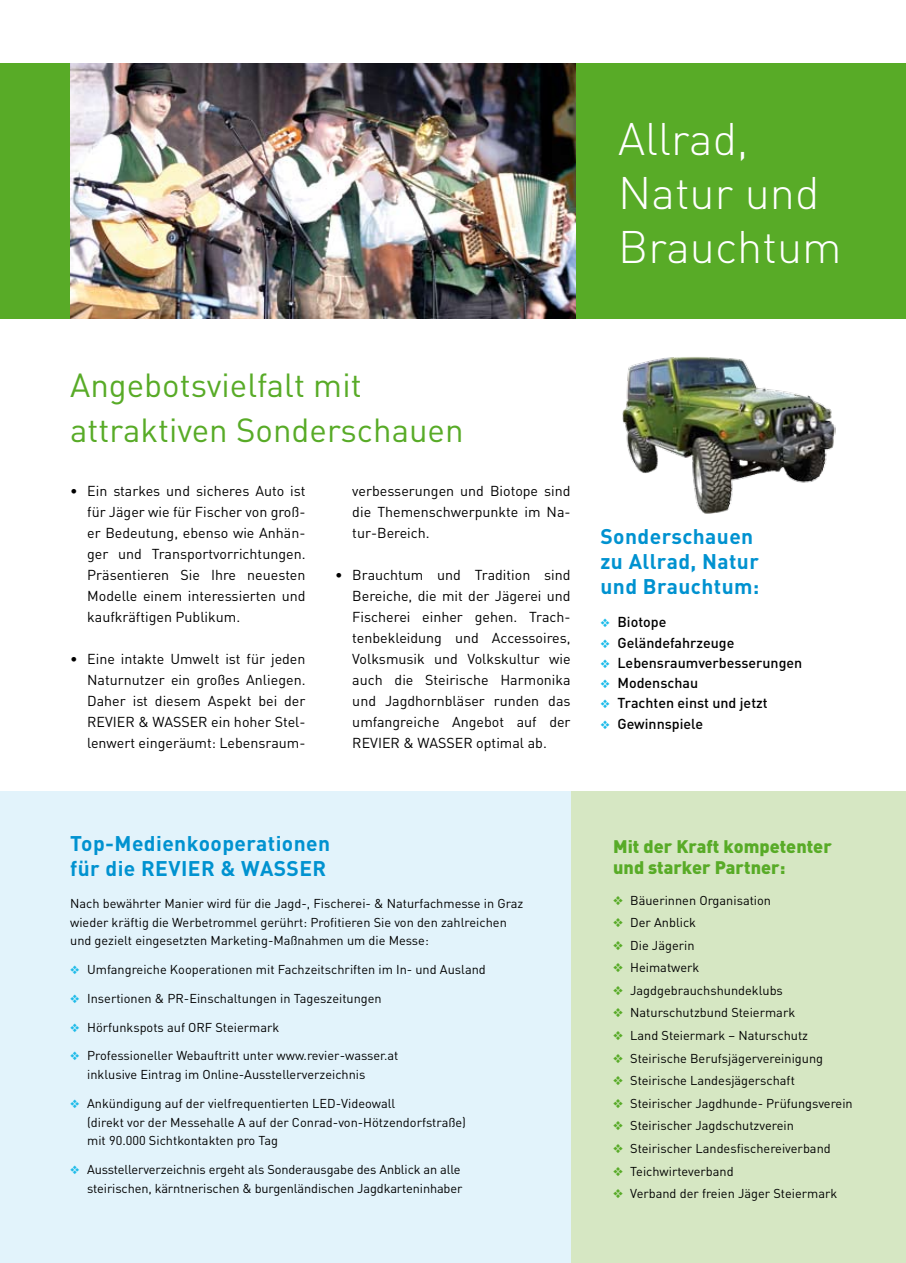
<style>
.page{position:relative;width:906px;height:1263px;background:#fff}
.page>*{position:absolute;margin:0;border:0;box-sizing:border-box;transform-origin:0 0}
.t1{font:300 45px/54px "DIN";color:#fff}
.t2{font:33px/45px "DIN";color:#58ab27}
.t3{font:700 21px/25.2px "DIN";letter-spacing:.02em;color:#0092d0}
.t4{font:900 18px/21.6px "DIN";color:#58ab27}
.t5{font:14.25px/21px "DIN";color:#000;text-align:justify}
.t6{font:500 14.25px "DIN";color:#000}
.t7{font:12.75px/18.8px "DIN";color:#000}
.s1{color:#1dbbe9}
.s2{color:#58ab27}
</style>
<div class="page">
<div style="left:570px;top:791px;width:336px;height:472px;background:#d6e7c3"></div>
<div style="left:0;top:791px;width:570px;height:472px;background:#e2f3fb"></div>
<div style="left:0;top:64px;width:906px;height:255px;background:#58ab27"></div>
<img style="left:70px;top:64px;width:505px;height:255px">
<img style="left:622px;top:357px;width:214px;height:157px">
<h1 class="t1" style="left:618px;top:112px;width:225px">Allrad,<br>Natur und<br>Brauchtum</h1>
<h2 class="t2" style="left:70px;top:362px;width:395px">Angebotsvielfalt mit attraktiven Sonderschauen</h2>
<p class="t5" style="left:87px;top:480px;width:220px;text-indent:-17px">• Ein starkes und sicheres Auto ist für Jäger wie für Fischer von groß&shy;er Bedeutung, ebenso wie Anhän&shy;ger und Transportvorrichtungen.<br>Präsentieren Sie Ihre neuesten Modelle einem interessierten und kaufkräftigen Publikum.</p>
<p class="t5" style="left:87px;top:648px;width:220px;text-indent:-17px">• Eine intakte Umwelt ist für jeden Naturnutzer ein großes Anliegen.<br>Daher ist diesem Aspekt bei der REVIER &amp; WASSER ein hoher Stel&shy;lenwert eingeräumt: Lebensraum-</p>
<p class="t5" style="left:352px;top:480px;width:220px">verbesserungen und Biotope sind die Themenschwerpunkte im Na&shy;tur-Bereich.</p>
<p class="t5" style="left:352px;top:564px;width:220px;text-indent:-17px">• Brauchtum und Tradition sind Bereiche, die mit der Jägerei und Fischerei einher gehen. Trach&shy;tenbekleidung und Accessoires, Volksmusik und Volkskultur wie auch die Steirische Harmonika und Jagdhornbläser runden das umfangreiche Angebot auf der REVIER &amp; WASSER optimal ab.</p>
<h3 class="t3" style="left:600px;top:523px;width:160px">Sonderschauen zu Allrad, Natur und Brauchtum:</h3>
<p class="t6" style="left:600px;top:613px;width:67px"><span class="s1">❖</span> Biotope</p>
<p class="t6" style="left:600px;top:633px;width:135px"><span class="s1">❖</span> Geländefahrzeuge</p>
<p class="t6" style="left:600px;top:653px;width:203px"><span class="s1">❖</span> Lebensraumverbesserungen</p>
<p class="t6" style="left:600px;top:674px;width:99px"><span class="s1">❖</span> Modenschau</p>
<p class="t6" style="left:600px;top:694px;width:169px"><span class="s1">❖</span> Trachten einst und jetzt</p>
<p class="t6" style="left:600px;top:714px;width:104px"><span class="s1">❖</span> Gewinnspiele</p>
<h3 class="t3" style="left:70px;top:830px;width:261px">Top-Medienkooperationen für die REVIER &amp; WASSER</h3>
<p class="t7" style="left:70px;top:893px;width:455px">Nach bewährter Manier wird für die Jagd-, Fischerei- &amp; Naturfachmesse in Graz wieder kräftig die Werbetrommel gerührt: Profitieren Sie von den zahlreichen und gezielt eingesetzten Marketing-Maßnahmen um die Messe:</p>
<p class="t7" style="left:70px;top:960px;width:417px"><span class="s1">❖</span> Umfangreiche Kooperationen mit Fachzeitschriften im In- und Ausland</p>
<p class="t7" style="left:70px;top:988px;width:313px"><span class="s1">❖</span> Insertionen &amp; PR-Einschaltungen in Tageszeitungen</p>
<p class="t7" style="left:70px;top:1017px;width:211px"><span class="s1">❖</span> Hörfunkspots auf ORF Steiermark</p>
<p class="t7" style="left:87px;top:1046px;width:313px;text-indent:-17px"><span class="s1">❖</span> Professioneller Webauftritt unter www.revier-wasser.at inklusive Eintrag im Online-Ausstellerverzeichnis</p>
<p class="t7" style="left:87px;top:1093px;width:380px;text-indent:-17px"><span class="s1">❖</span> Ankündigung auf der vielfrequentierten LED-Videowall<br>(direkt vor der Messehalle A auf der Conrad-von-Hötzendorfstraße) mit 90.000 Sichtkontakten pro Tag</p>
<p class="t7" style="left:70px;top:1160px;width:394px;text-align:right"><span class="s1">❖</span> Ausstellerverzeichnis ergeht als Sonderausgabe des Anblick an alle steirischen, kärntnerischen &amp; burgenländischen Jagdkarteninhaber</p>
<h3 class="t4" style="left:613px;top:834px;width:220px">Mit der Kraft kompetenter und starker Partner:</h3>
<p class="t7" style="left:613px;top:890px;width:159px"><span class="s2">❖</span> Bäuerinnen Organisation</p>
<p class="t7" style="left:613px;top:913px;width:84px"><span class="s2">❖</span> Der Anblick</p>
<p class="t7" style="left:613px;top:935px;width:83px"><span class="s2">❖</span> Die Jägerin</p>
<p class="t7" style="left:613px;top:958px;width:88px"><span class="s2">❖</span> Heimatwerk</p>
<p class="t7" style="left:613px;top:981px;width:171px"><span class="s2">❖</span> Jagdgebrauchshundeklubs</p>
<p class="t7" style="left:613px;top:1003px;width:183px"><span class="s2">❖</span> Naturschutzbund Steiermark</p>
<p class="t7" style="left:613px;top:1026px;width:196px"><span class="s2">❖</span> Land Steiermark – Naturschutz</p>
<p class="t7" style="left:613px;top:1048px;width:211px"><span class="s2">❖</span> Steirische Berufsjägervereinigung</p>
<p class="t7" style="left:613px;top:1071px;width:183px"><span class="s2">❖</span> Steirische Landesjägerschaft</p>
<p class="t7" style="left:613px;top:1093px;width:241px"><span class="s2">❖</span> Steirischer Jagdhunde- Prüfungsverein</p>
<p class="t7" style="left:613px;top:1116px;width:182px"><span class="s2">❖</span> Steirischer Jagdschutzverein</p>
<p class="t7" style="left:613px;top:1139px;width:219px"><span class="s2">❖</span> Steirischer Landesfischereiverband</p>
<p class="t7" style="left:613px;top:1161px;width:122px"><span class="s2">❖</span> Teichwirteverband</p>
<p class="t7" style="left:613px;top:1184px;width:225px"><span class="s2">❖</span> Verband der freien Jäger Steiermark</p>
</div>
